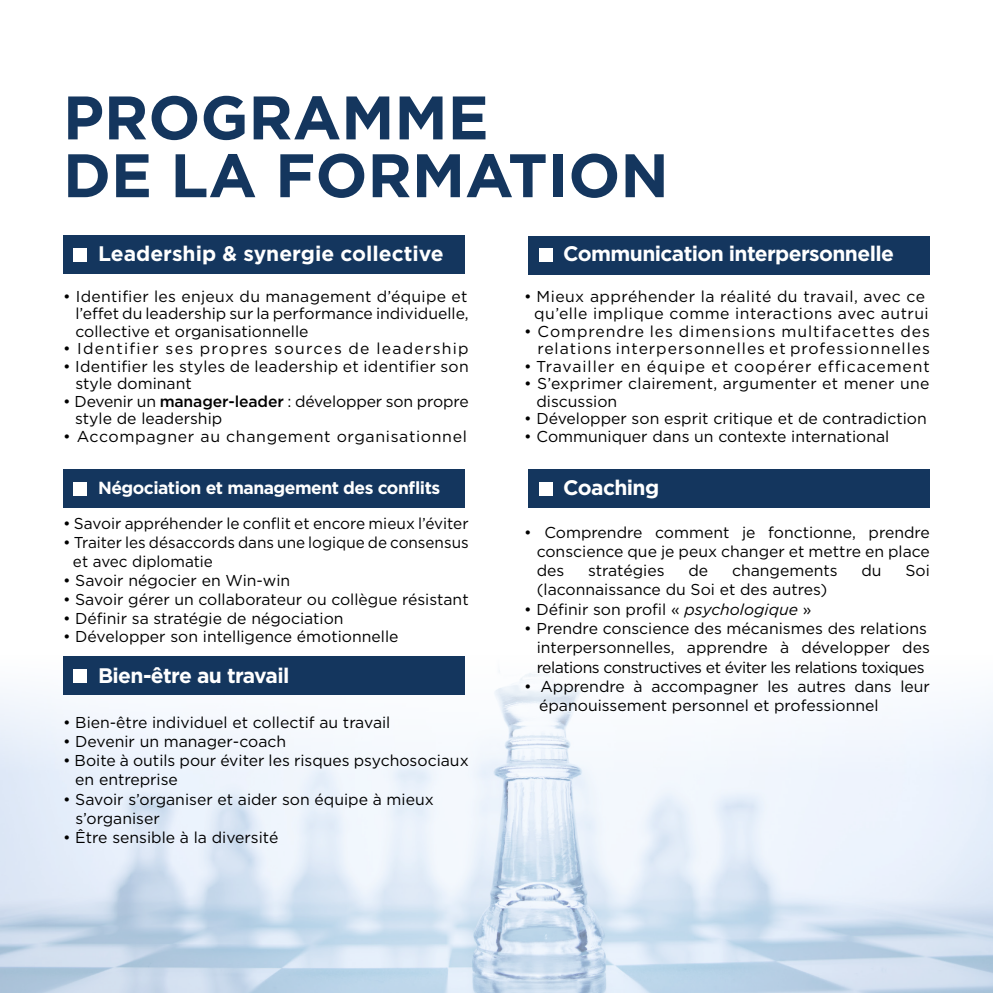
<style>
.page{position:relative;width:993px;height:993px;background:#fff}
.page>*{position:absolute;margin:0;border:0;box-sizing:border-box;transform-origin:0 0}
.t1{font:700 61.25px "Gotham";color:#14365e}
.t2{font:700 21px "Gotham";letter-spacing:-.03em;color:#fff}
.t3{font:700 21px "Gotham";color:#fff}
.t4{font:700 17.5px "Gotham";letter-spacing:-.03em;color:#fff}
.t5{font:15.75px "Gotham";color:#000}
.t6{font:15.75px "Gotham";letter-spacing:.02em;color:#000}
.t7{font:15.75px "Gotham";letter-spacing:.06em;color:#000}
.t8{font:15.75px "Gotham";letter-spacing:.03em;color:#000}
.t9{font:15.75px "Gotham";letter-spacing:-.03em;color:#000}
.t10{font:15.75px "Gotham";letter-spacing:.08em;color:#000}
.t11{font:15.75px "Gotham";letter-spacing:.04em;color:#000}
.s1{font-weight:500}
.s2{font-style:italic}
</style>
<div class="page">
<img style="left:0;top:656px;width:992px;height:336px">
<div style="left:63px;top:235px;width:401px;height:39px;background:#14365e"></div>
<div style="left:63px;top:469px;width:401px;height:38px;background:#14365e"></div>
<div style="left:63px;top:656px;width:401px;height:39px;background:#14365e"></div>
<div style="left:528px;top:236px;width:401px;height:38px;background:#14365e"></div>
<div style="left:528px;top:469px;width:401px;height:38px;background:#14365e"></div>
<div style="left:73px;top:248px;width:14px;height:14px;background:#fff"></div>
<div style="left:73px;top:481px;width:14px;height:14px;background:#fff"></div>
<div style="left:73px;top:669px;width:14px;height:14px;background:#fff"></div>
<div style="left:538px;top:248px;width:14px;height:14px;background:#fff"></div>
<div style="left:538px;top:481px;width:14px;height:14px;background:#fff"></div>
<p class="t1" style="left:63px;top:77px;width:427px">PROGRAMME</p>
<p class="t1" style="left:63px;top:135px;width:607px">DE LA FORMATION</p>
<p class="t3" style="left:98px;top:240px;width:347px">Leadership &amp; synergie collective</p>
<p class="t6" style="left:63px;top:286px;width:406px">• Identifier les enjeux du management d’équipe et</p>
<p class="t5" style="left:75px;top:303px;width:394px">l’effet du leadership sur la performance individuelle,</p>
<p class="t5" style="left:75px;top:321px;width:234px">collective et organisationnelle</p>
<p class="t10" style="left:63px;top:338px;width:407px">• Identifier ses propres sources de leadership</p>
<p class="t6" style="left:63px;top:356px;width:407px">• Identifier les styles de leadership et identifier son</p>
<p class="t5" style="left:75px;top:373px;width:118px">style dominant</p>
<p class="t5" style="left:63px;top:391px;width:407px">• Devenir un <span class="s1">manager-leader</span> : développer son propre</p>
<p class="t5" style="left:75px;top:408px;width:148px">style de leadership</p>
<p class="t11" style="left:63px;top:426px;width:405px">• Accompagner au changement organisationnel</p>
<p class="t4" style="left:98px;top:476px;width:343px">Négociation et management des conflits</p>
<p class="t5" style="left:63px;top:513px;width:407px">• Savoir appréhender le conflit et encore mieux l’éviter</p>
<p class="t5" style="left:63px;top:532px;width:407px">• Traiter les désaccords dans une logique de consensus</p>
<p class="t5" style="left:73px;top:551px;width:141px">et avec diplomatie</p>
<p class="t5" style="left:63px;top:570px;width:229px">• Savoir négocier en Win-win</p>
<p class="t5" style="left:63px;top:588px;width:407px">• Savoir gérer un collaborateur ou collègue résistant</p>
<p class="t5" style="left:63px;top:607px;width:282px">• Définir sa stratégie de négociation</p>
<p class="t5" style="left:63px;top:626px;width:337px">• Développer son intelligence émotionnelle</p>
<p class="t2" style="left:98px;top:661px;width:193px">Bien-être au travail</p>
<p class="t5" style="left:63px;top:711px;width:329px">• Bien-être individuel et collectif au travail</p>
<p class="t5" style="left:63px;top:731px;width:224px">• Devenir un manager-coach</p>
<p class="t5" style="left:63px;top:750px;width:407px">• Boite à outils pour éviter les risques psychosociaux</p>
<p class="t5" style="left:75px;top:769px;width:104px">en entreprise</p>
<p class="t5" style="left:63px;top:788px;width:372px">• Savoir s’organiser et aider son équipe à mieux</p>
<p class="t5" style="left:75px;top:808px;width:86px">s’organiser</p>
<p class="t5" style="left:63px;top:827px;width:217px">• Être sensible à la diversité</p>
<p class="t2" style="left:563px;top:240px;width:332px">Communication interpersonnelle</p>
<p class="t8" style="left:524px;top:286px;width:402px">• Mieux appréhender la réalité du travail, avec ce</p>
<p class="t8" style="left:534px;top:303px;width:396px">qu’elle implique comme interactions avec autrui</p>
<p class="t7" style="left:524px;top:321px;width:407px">• Comprendre les dimensions multifacettes des</p>
<p class="t7" style="left:537px;top:338px;width:394px">relations interpersonnelles et professionnelles</p>
<p class="t7" style="left:524px;top:356px;width:407px">• Travailler en équipe et coopérer efficacement</p>
<p class="t6" style="left:524px;top:373px;width:406px">• S’exprimer clairement, argumenter et mener une</p>
<p class="t5" style="left:536px;top:391px;width:82px">discussion</p>
<p class="t5" style="left:524px;top:408px;width:404px">• Développer son esprit critique et de contradiction</p>
<p class="t5" style="left:524px;top:426px;width:366px">• Communiquer dans un contexte international</p>
<p class="t2" style="left:563px;top:473px;width:97px">Coaching</p>
<p class="t5" style="left:524px;top:522px;width:407px">• Comprendre comment je fonctionne, prendre</p>
<p class="t5" style="left:536px;top:541px;width:394px">conscience que je peux changer et mettre en place</p>
<p class="t5" style="left:536px;top:560px;width:29px">des</p>
<p class="t5" style="left:588px;top:560px;width:78px">stratégies</p>
<p class="t5" style="left:688px;top:560px;width:21px">de</p>
<p class="t5" style="left:731px;top:560px;width:107px">changements</p>
<p class="t5" style="left:861px;top:560px;width:22px">du</p>
<p class="t5" style="left:905px;top:560px;width:26px">Soi</p>
<p class="t5" style="left:536px;top:579px;width:292px">(laconnaissance du Soi et des autres)</p>
<p class="t5" style="left:524px;top:599px;width:288px">• Définir son profil « <span class="s2">psychologique</span> »</p>
<p class="t5" style="left:524px;top:618px;width:404px">• Prendre conscience des mécanismes des relations</p>
<p class="t5" style="left:536px;top:637px;width:394px">interpersonnelles, apprendre à développer des</p>
<p class="t9" style="left:536px;top:656px;width:389px">relations constructives et éviter les relations toxiques</p>
<p class="t5" style="left:524px;top:676px;width:407px">• Apprendre à accompagner les autres dans leur</p>
<p class="t5" style="left:539px;top:695px;width:341px">épanouissement personnel et professionnel</p>
</div>
